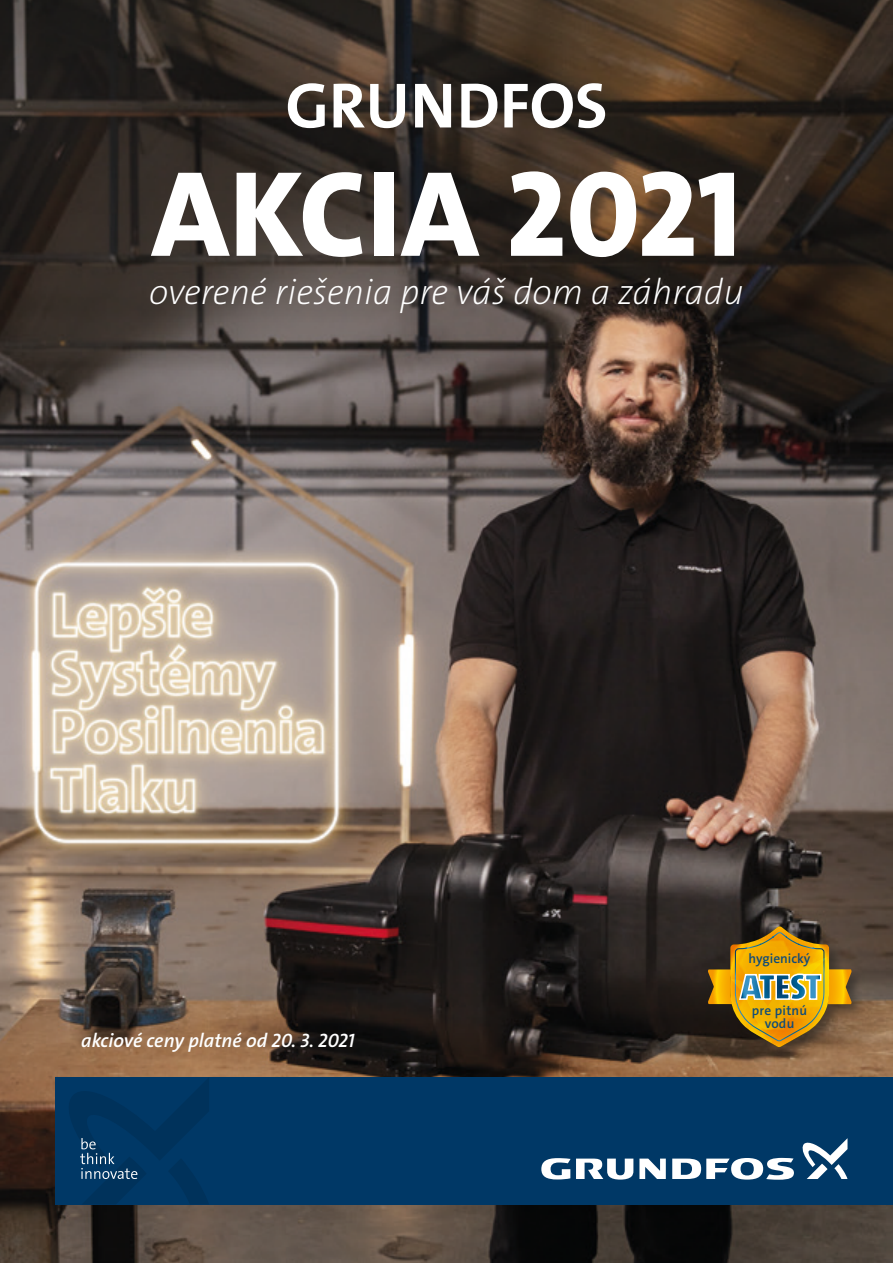
<style>
.page{position:relative;width:893px;height:1263px;background:#fff}
.page>*{position:absolute;margin:0;border:0;box-sizing:border-box;transform-origin:0 0}
.t1{font:123px "Grundfos The Sans V2 OT 8 XB";color:#fff}
.t2{font:64.5px "Grundfos The Sans V2 OT 7 B";color:#fff}
.t3{font:36px "Grundfos The Sans V2 OT 2 XL Italic";color:#fff}
.t4{font:19.5px "Grundfos The Sans V2 OT 6 SB Italic";color:#fff}
.t5{font:13.35px/13.2px "Grundfos The Sans V2 OT 6 SB";letter-spacing:.02em;color:#104c79;text-align:center}
.t6{font:13.35px "Grundfos The Sans V2 OT 6 SB";color:#104c79}
</style>
<div class="page">
<img style="left:0;top:0;width:893px;height:1263px">
<div style="left:56px;top:1077px;width:837px;height:127px;background:#003866"></div>
<svg style="left:69px;top:1078px;width:140px;height:126px"></svg>
<svg style="left:639px;top:1158px;width:27px;height:21px"></svg>
<svg style="left:541px;top:1158px;width:92px;height:21px"></svg>
<svg style="left:672px;top:1158px;width:122px;height:22px"></svg>
<svg style="left:802px;top:1138px;width:45px;height:41px"></svg>
<div style="left:705px;top:924px;width:160px;height:137px;background:#1d1d1b;opacity:.5"></div>
<svg style="left:708px;top:926px;width:144px;height:121px;background:#9e7c27"></svg>
<h2 class="t2" style="left:285px;top:64px;width:323px">GRUNDFOS</h2>
<h1 class="t1" style="left:151px;top:135px;width:592px">AKCIA 2021</h1>
<p class="t3" style="left:149px;top:269px;width:596px">overené riešenia pre váš dom a záhradu</p>
<p class="t4" style="left:81px;top:1028px;width:275px">akciové ceny platné od 20. 3. 2021</p>
<p class="t6" style="left:749px;top:950px;width:63px">hygienický</p>
<p class="t5" style="left:752px;top:1004px;width:57px">pre pitnú vodu</p>
</div>
